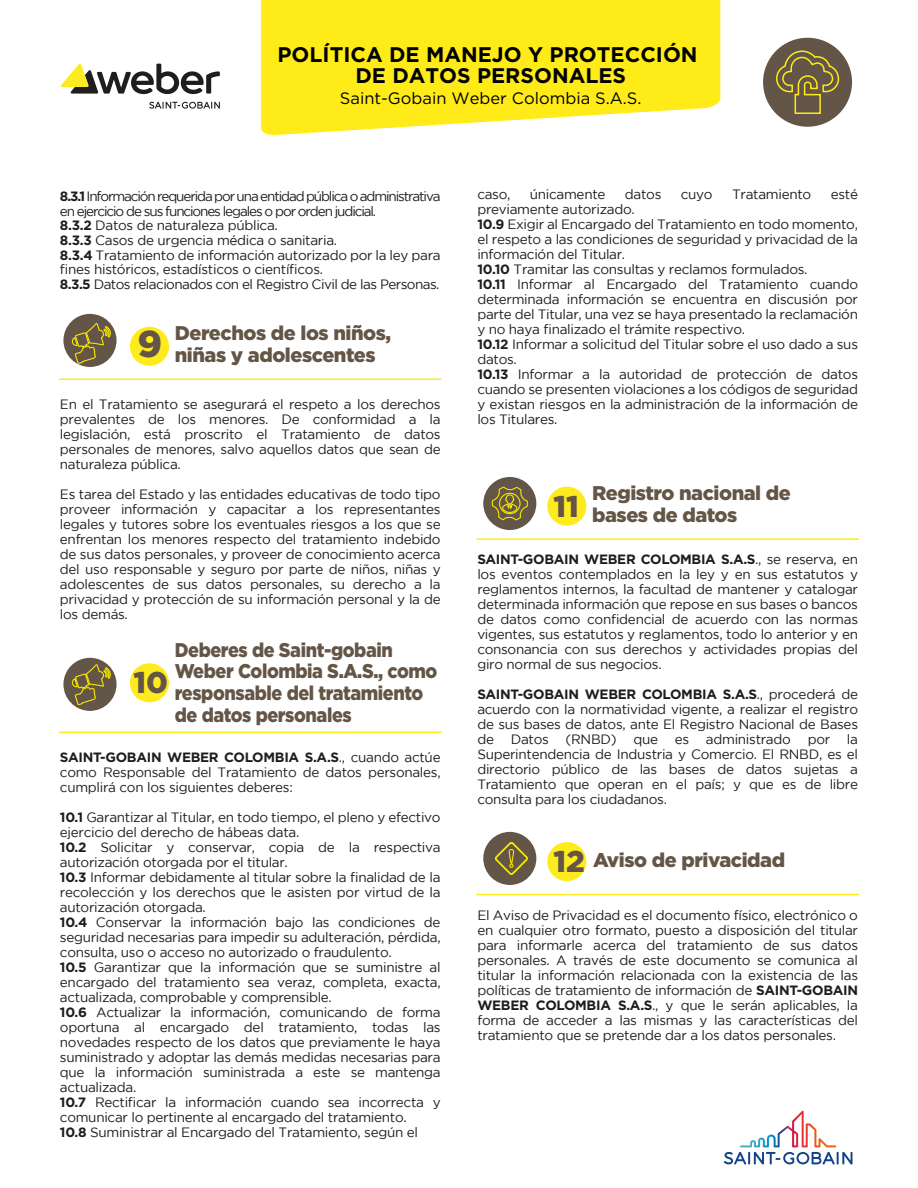
<style>
.page{position:relative;width:918px;height:1188px;background:#fff}
.page>*{position:absolute;margin:0;border:0;box-sizing:border-box;transform-origin:0 0}
.t1{font:900 30px "Gotham";color:#645547}
.t2{font:700 21.15px/20.5px "Gotham";color:#010101;text-align:center}
.t3{font:900 19.8px/21.8px "Gotham";letter-spacing:-.02em;color:#645547}
.t4{font:900 19.8px/21.6px "Gotham";letter-spacing:-.02em;color:#645547;scale:.91 1}
.t5{font:16.5px "Gotham";color:#010101}
.t6{font:13.5px/15px "Gotham";letter-spacing:-.02em;color:#1d1d1b;text-align:justify}
.t7{font:13.5px/14.7px "Gotham";letter-spacing:-.04em;color:#1d1d1b}
.s1{font-weight:700}
.s2{font-size:30px}
</style>
<div class="page">
<hr style="left:59px;top:379px;width:383px;height:1px;background:#feeb17">
<div style="left:130px;top:327px;width:39px;height:39px;background:#feeb1d;border-radius:50%"></div>
<hr style="left:476px;top:538px;width:383px;height:2px;background:#feeb17">
<div style="left:547px;top:487px;width:39px;height:39px;background:#feeb1d;border-radius:50%"></div>
<hr style="left:59px;top:732px;width:383px;height:1px;background:#feeb17">
<div style="left:130px;top:663px;width:39px;height:39px;background:#feeb1d;border-radius:50%"></div>
<hr style="left:476px;top:894px;width:383px;height:1px;background:#feeb17">
<div style="left:547px;top:842px;width:39px;height:39px;background:#feeb1d;border-radius:50%"></div>
<div style="left:63px;top:314px;width:54px;height:53px;background:#635547;border-radius:50%"></div>
<div style="left:63px;top:658px;width:54px;height:53px;background:#635547;border-radius:50%"></div>
<div style="left:483px;top:477px;width:53px;height:53px;background:#635547;border-radius:50%"></div>
<div style="left:483px;top:832px;width:53px;height:53px;background:#635547;border-radius:50%"></div>
<svg style="left:724px;top:1111px;width:129px;height:53px"></svg>
<svg style="left:261px;top:0;width:459px;height:136px;background:#feed2f"></svg>
<div style="left:763px;top:38px;width:89px;height:89px;background:#635547;border-radius:50%"></div>
<svg style="left:775px;top:50px;width:64px;height:65px"></svg>
<svg style="left:149px;top:102px;width:71px;height:7px"></svg>
<svg style="left:61px;top:63px;width:159px;height:31px"></svg>
<svg style="left:71px;top:322px;width:41px;height:43px"></svg>
<svg style="left:71px;top:663px;width:41px;height:43px"></svg>
<svg style="left:491px;top:477px;width:38px;height:47px"></svg>
<svg style="left:495px;top:842px;width:33px;height:33px"></svg>
<h2 class="t2" style="left:277px;top:45px;width:422px">POLÍTICA DE MANEJO Y PROTECCIÓN<br>DE DATOS PERSONALES</h2>
<p class="t5" style="left:340px;top:87px;width:303px">Saint-Gobain Weber Colombia S.A.S.</p>
<p class="t7" style="left:60px;top:189px;width:382px"><span class="s1">8.3.1</span> Información requerida por una entidad pública o administrativa en ejercicio de sus funciones legales o por orden judicial.<br><span class="s1">8.3.2</span> Datos de naturaleza pública.<br><span class="s1">8.3.3</span> Casos de urgencia médica o sanitaria.<br><span class="s1">8.3.4</span> Tratamiento de información autorizado por la ley para fines históricos, estadísticos o científicos.<br><span class="s1">8.3.5</span> Datos relacionados con el Registro Civil de las Personas.</p>
<h3 class="t3" style="left:138px;top:322px;width:255px;text-indent:37px">Derechos de los niños,<br><sup>9</sup> niñas y adolescentes</h3>
<p class="t6" style="left:60px;top:396px;width:382px">En el Tratamiento se asegurará el respeto a los derechos prevalentes de los menores. De conformidad a la legislación, está proscrito el Tratamiento de datos personales de menores, salvo aquellos datos que sean de naturaleza pública.</p>
<p class="t6" style="left:60px;top:486px;width:382px">Es tarea del Estado y las entidades educativas de todo tipo proveer información y capacitar a los representantes legales y tutores sobre los eventuales riesgos a los que se enfrentan los menores respecto del tratamiento indebido de sus datos personales, y proveer de conocimiento acerca del uso responsable y seguro por parte de niños, niñas y adolescentes de sus datos personales, su derecho a la privacidad y protección de su información personal y la de los demás.</p>
<h3 class="t4" style="left:175px;top:639px;width:290px">Deberes de Saint-gobain<br>Weber Colombia S.A.S., como responsable del tratamiento de datos personales</h3>
<h1 class="t1" style="left:134px;top:662px;width:36px">10</h1>
<p class="t6" style="left:60px;top:750px;width:382px"><span class="s1">SAINT-GOBAIN WEBER COLOMBIA S.A.S</span>., cuando actúe como Responsable del Tratamiento de datos personales, cumplirá con los siguientes deberes:</p>
<p class="t6" style="left:60px;top:810px;width:382px;text-align:left"><span class="s1">10.1</span> Garantizar al Titular, en todo tiempo, el pleno y efectivo ejercicio del derecho de hábeas data.<br><span class="s1">10.2</span> Solicitar y conservar, copia de la respectiva autorización otorgada por el titular.<br><span class="s1">10.3</span> Informar debidamente al titular sobre la finalidad de la recolección y los derechos que le asisten por virtud de la autorización otorgada.<br><span class="s1">10.4</span> Conservar la información bajo las condiciones de seguridad necesarias para impedir su adulteración, pérdida, consulta, uso o acceso no autorizado o fraudulento.<br><span class="s1">10.5</span> Garantizar que la información que se suministre al encargado del tratamiento sea veraz, completa, exacta, actualizada, comprobable y comprensible.<br><span class="s1">10.6</span> Actualizar la información, comunicando de forma oportuna al encargado del tratamiento, todas las novedades respecto de los datos que previamente le haya suministrado y adoptar las demás medidas necesarias para que la información suministrada a este se mantenga actualizada.<br><span class="s1">10.7</span> Rectificar la información cuando sea incorrecta y comunicar lo pertinente al encargado del tratamiento.<br><span class="s1">10.8</span> Suministrar al Encargado del Tratamiento, según el</p>
<p class="t6" style="left:477px;top:187px;width:35px">caso,</p>
<p class="t6" style="left:530px;top:187px;width:77px">únicamente</p>
<p class="t6" style="left:625px;top:187px;width:38px">datos</p>
<p class="t6" style="left:681px;top:187px;width:33px">cuyo</p>
<p class="t6" style="left:732px;top:187px;width:81px">Tratamiento</p>
<p class="t6" style="left:831px;top:187px;width:29px">esté</p>
<p class="t6" style="left:477px;top:202px;width:382px;text-align:left">previamente autorizado.<br><span class="s1">10.9</span> Exigir al Encargado del Tratamiento en todo momento, el respeto a las condiciones de seguridad y privacidad de la información del Titular.<br><span class="s1">10.10</span> Tramitar las consultas y reclamos formulados.<br><span class="s1">10.11</span> Informar al Encargado del Tratamiento cuando determinada información se encuentra en discusión por parte del Titular, una vez se haya presentado la reclamación y no haya finalizado el trámite respectivo.<br><span class="s1">10.12</span> Informar a solicitud del Titular sobre el uso dado a sus datos.<br><span class="s1">10.13</span> Informar a la autoridad de protección de datos cuando se presenten violaciones a los códigos de seguridad y existan riesgos en la administración de la información de los Titulares.</p>
<h3 class="t3" style="left:553px;top:482px;width:239px;text-indent:39px">Registro nacional de<br><sup>11</sup> bases de datos</h3>
<p class="t6" style="left:477px;top:552px;width:382px"><span class="s1">SAINT-GOBAIN WEBER COLOMBIA S.A.S</span>., se reserva, en los eventos contemplados en la ley y en sus estatutos y reglamentos internos, la facultad de mantener y catalogar determinada información que repose en sus bases o bancos de datos como confidencial de acuerdo con las normas vigentes, sus estatutos y reglamentos, todo lo anterior y en consonancia con sus derechos y actividades propias del giro normal de sus negocios.</p>
<p class="t6" style="left:477px;top:687px;width:382px"><span class="s1">SAINT-GOBAIN WEBER COLOMBIA S.A.S</span>., procederá de acuerdo con la normatividad vigente, a realizar el registro de sus bases de datos, ante El Registro Nacional de Bases de Datos (RNBD) que es administrado por la Superintendencia de Industria y Comercio. El RNBD, es el directorio público de las bases de datos sujetas a Tratamiento que operan en el país; y que es de libre consulta para los ciudadanos.</p>
<h3 class="t3" style="left:553px;top:849px;width:233px"><span class="s2">12</span> Aviso de privacidad</h3>
<p class="t6" style="left:477px;top:907px;width:382px">El Aviso de Privacidad es el documento físico, electrónico o en cualquier otro formato, puesto a disposición del titular para informarle acerca del tratamiento de sus datos personales. A través de este documento se comunica al titular la información relacionada con la existencia de las políticas de tratamiento de información de <span class="s1">SAINT-GOBAIN WEBER COLOMBIA S.A.S</span>., y que le serán aplicables, la forma de acceder a las mismas y las características del tratamiento que se pretende dar a los datos personales.</p>
</div>
